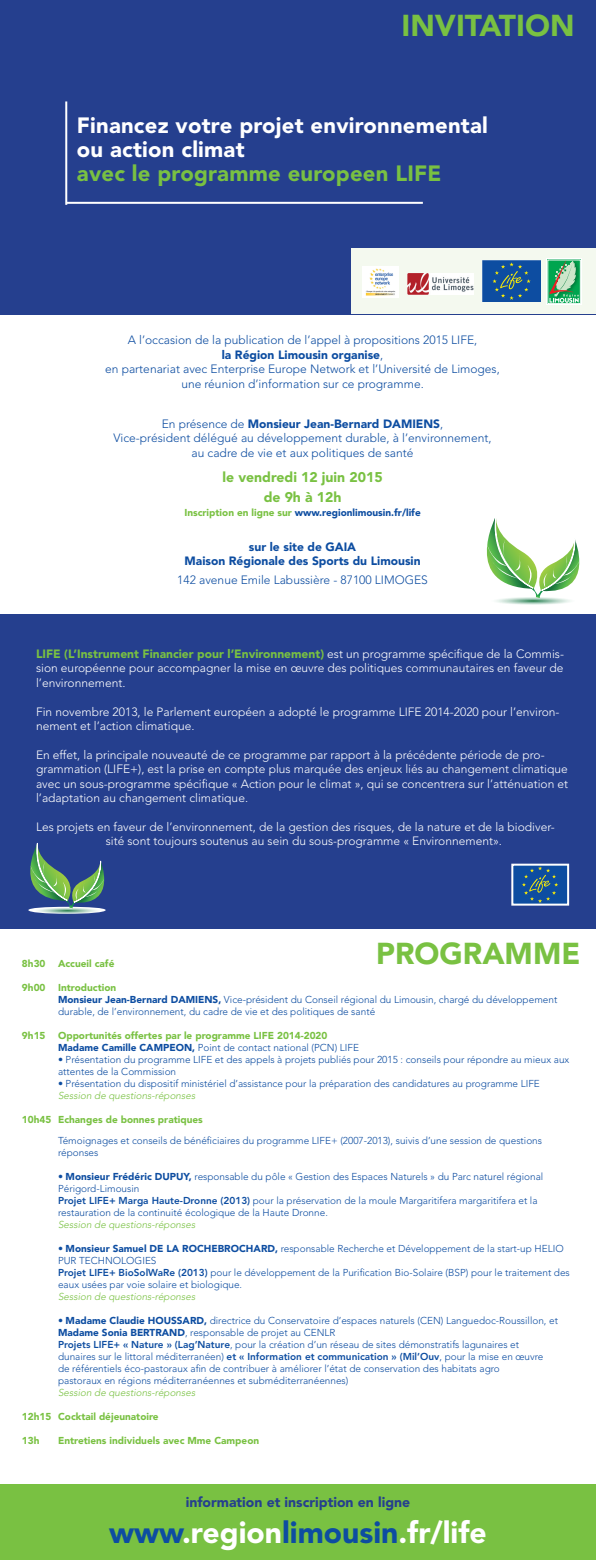
<style>
.page{position:relative;width:596px;height:1560px;background:#fff}
.page>*{position:absolute;margin:0;border:0;box-sizing:border-box;transform-origin:0 0}
.t1{font:900 30px "Avenir LT Std";color:#fff}
.t2{font:900 30px "Avenir LT Std";color:#79c142}
.t3{font:900 22px/24px "Avenir LT Std";letter-spacing:.01em;color:#fff}
.t4{font:900 22px "Avenir LT Std";letter-spacing:.01em;color:#79c142}
.t5{font:900 14px "Avenir LT Std";color:#253f8e}
.t6{font:900 14px/19.6px "Avenir LT Std";color:#79c142;text-align:center}
.t7{font:300 12px/14.4px "Avenir LT Std";color:#fff;text-align:justify}
.t8{font:300 12px/14.4px "Avenir LT Std";color:#0d4da1;text-align:center}
.t9{font:900 12px/14.4px "Avenir LT Std";color:#0d4da1}
.t10{font:300 10px/12px "Avenir LT Std";color:#0d4da1}
.t11{font:900 10px "Avenir LT Std";color:#79c142}
.t12{font:italic 300 10px "Avenir LT Std";color:#79c142}
.t13{font:900 10px "Avenir LT Std";color:#0d4da1}
.s1{font-weight:900}
.s2{font-weight:300}
.s3{color:#79c142}
.s4{font-weight:900;color:#79c142}
.s5{font-weight:800}
.s6{color:#0d4da1}
</style>
<div class="page">
<div style="left:0;top:0;width:595px;height:314px;background:#253f8e"></div>
<div style="left:351px;top:248px;width:244px;height:66px;background:#f4f9ef"></div>
<svg style="left:486px;top:518px;width:94px;height:86px"></svg>
<img style="left:482px;top:260px;width:58px;height:42px">
<div style="left:0;top:614px;width:595px;height:314px;background:#253f8e"></div>
<hr style="left:65px;top:101px;width:2px;height:104px;background:#fff">
<hr style="left:66px;top:202px;width:356px;height:2px;background:#fff">
<svg style="left:546px;top:258px;width:35px;height:47px"></svg>
<div style="left:547px;top:260px;width:33px;height:44px;border:1px solid #fff"></div>
<img style="left:550px;top:258px;width:30px;height:44px">
<svg style="left:549px;top:260px;width:29px;height:43px"></svg>
<svg style="left:28px;top:842px;width:78px;height:71px"></svg>
<div style="left:0;top:1483px;width:595px;height:76px;background:#79c142"></div>
<img style="left:407px;top:273px;width:66px;height:21px">
<img style="left:362px;top:266px;width:36px;height:31px">
<img style="left:514px;top:866px;width:51px;height:36px">
<div style="left:511px;top:863px;width:57px;height:42px;border:2px solid #fff"></div>
<h1 class="t2" style="left:401px;top:8px;width:174px">invitation</h1>
<h2 class="t3" style="left:77px;top:113px;width:412px">Financez votre projet environnemental ou action climat</h2>
<h2 class="t4" style="left:77px;top:160px;width:365px">avec le programme europeen life</h2>
<p class="t8" style="left:105px;top:333px;width:396px">A l’occasion de la publication de l’appel à propositions 2015 life,<br><span class="s1">la Région Limousin organise</span>,<br>en partenariat avec Enterprise Europe Network et l’Université de Limoges, une réunion d’information sur ce programme.</p>
<p class="t9" style="left:162px;top:416px;width:240px"><span class="s2">En présence de</span> Monsieur Jean-Bernard DAMIEN</p>
<p class="t9" style="left:433px;top:416px;width:12px">S<span class="s2">,</span></p>
<p class="t8" style="left:113px;top:431px;width:379px">Vice-président délégué au développement durable, à l’environnement,</p>
<p class="t8" style="left:191px;top:445px;width:223px">au cadre de vie et aux politiques de santé</p>
<h3 class="t6" style="left:222px;top:467px;width:161px">le vendredi 12 juin 2015 de 9h à 12h</h3>
<p class="t13" style="left:184px;top:507px;width:238px"><span class="s3">Inscription en ligne sur</span> www.regionlimousin.fr/life</p>
<p class="t9" style="left:184px;top:539px;width:237px;text-indent:64px">sur le site de GAIA<br>Maison Régionale des Sports du Limousin</p>
<p class="t8" style="left:177px;top:573px;width:252px">142 avenue Emile Labussière - 87100 LI MOGES</p>
<p class="t7" style="left:36px;top:646px;width:529px"><span class="s4">LIFE (L’Instrument Financier pour l’Environnement)</span> est un programme spécifique de la Commis&shy;sion européenne pour accompagner la mise en œuvre des politiques communautaires en faveur de l’environnement.</p>
<p class="t7" style="left:36px;top:704px;width:369px">Fin novembre 2013, le Parlement européen a adopté le programme LIFE</p>
<p class="t7" style="left:424px;top:704px;width:136px">2014-2020 pour l’environ-</p>
<p class="t7" style="left:36px;top:718px;width:160px">nement et l’action climatique.</p>
<p class="t7" style="left:36px;top:747px;width:510px">En effet, la principale nouveauté de ce programme par rapport à la précédente période de pro&shy;grammation (LIFE</p>
<p class="t7" style="left:36px;top:762px;width:533px;text-indent:94px">+), est la prise en compte plus marquée des enjeux liés au changement climatique avec un sous-programme spécifique « Action pour le climat », qui se concentrera sur l’atténuation et l’adaptation au changement climatique.</p>
<p class="t7" style="left:106px;top:819px;width:450px;text-indent:-70px">Les projets en faveur de l’environnement, de la gestion des risques, de la nature et de la biodiver&shy;sité sont toujours soutenus au sein du sous-programme « Environnement».</p>
<h1 class="t2" style="left:376px;top:934px;width:205px">programme</h1>
<p class="t11" style="left:22px;top:957px;width:94px">8h30 Accueil café</p>
<p class="t11" style="left:22px;top:981px;width:96px">9h00 I ntroduction</p>
<p class="t13" style="left:58px;top:993px;width:128px">Monsieur Jean-Bernard DAMIEN</p>
<p class="t10" style="left:58px;top:993px;width:500px;text-indent:154px"><span class="s1">S,</span> Vice-président du Conseil régional du Limousin, chargé du développement durable, de l’environnement, du cadre de vie et des politiques de santé</p>
<p class="t11" style="left:22px;top:1029px;width:307px">9h15 Opportunités offertes par le programme LIFE 2014-2020</p>
<p class="t13" style="left:58px;top:1041px;width:97px">Madame Camille CAMPEON</p>
<p class="t10" style="left:192px;top:1041px;width:153px"><span class="s1">,</span> Point de contact national (PCN) LIFE</p>
<p class="t10" style="left:58px;top:1053px;width:512px">• Présentation du programme LIFE et des appels à projets publiés pour 2015 : conseils pour répondre au mieux aux attentes de la Commission</p>
<p class="t10" style="left:58px;top:1077px;width:483px">• Présentation du dispositif ministériel d’assistance pour la préparation des candidatures au programme LIFE</p>
<p class="t12" style="left:58px;top:1089px;width:139px">Session de questions-réponses</p>
<p class="t11" style="left:22px;top:1113px;width:182px">10h45 Echanges de bonnes pratiques</p>
<p class="t10" style="left:58px;top:1133px;width:260px">Témoignages et conseils de bénéficiaires du programme LIFE</p>
<p class="t10" style="left:331px;top:1133px;width:212px">+ (2007-2013), suivis d’une session de questions</p>
<p class="t10" style="left:58px;top:1145px;width:42px">réponses</p>
<p class="t10" style="left:58px;top:1169px;width:486px">• <span class="s1">Monsieur Frédéric DUPUY,</span> responsable du pôle « Gestion des Espaces Naturels » du Parc naturel régional Périgord-Limousin<br><span class="s5">Projet LIFE+ Marga Haute-Dronne (2013)</span> pour la préservation de la moule Margaritifera margaritifera et la restauration de la continuité écologique de la Haute Dronne.</p>
<p class="t12" style="left:58px;top:1218px;width:139px">Session de questions-réponses</p>
<p class="t10" style="left:58px;top:1241px;width:513px">• <span class="s1">Monsieur Samuel DE LA ROCHEBROCHARD,</span> responsable Recherche et Développement de la start-up HELI O PUR TECHNOLOGIES<br><span class="s5">Projet LIFE+ BioSolWaRe (2013)</span> pour le développement de la Purification Bio-Solaire (BSP) pour le traitement des eaux usées par voie solaire et biologique.</p>
<p class="t12" style="left:58px;top:1290px;width:139px">Session de questions-réponses</p>
<p class="t10" style="left:58px;top:1313px;width:501px">• <span class="s1">Madame Claudie HOUSSARD,</span> directrice du Conservatoire d’espaces naturels (CEN) Languedoc-Roussillon, et<br><span class="s1">Madame Sonia BERTRAN</span></p>
<p class="t10" style="left:58px;top:1325px;width:486px;text-indent:119px"><span class="s1">D</span>, responsable de projet au CENLR<br><span class="s5">Projets LIFE+ « Nature » (Lag’Nature</span>, pour la création d’un réseau de sites démonstratifs lagunaires et dunaires sur le littoral méditerranéen) <span class="s5">et « Information et communication » (Mil’Ouv</span>, pour la mise en œuvre de référentiels éco-pastoraux afin de contribuer à améliorer l’état de conservation des habitats agro pastoraux en régions méditerranéennes et subméditerranéennes)</p>
<p class="t12" style="left:58px;top:1386px;width:139px">Session de questions-réponses</p>
<p class="t11" style="left:22px;top:1409px;width:138px">12h15 Cocktail déjeunatoire</p>
<p class="t11" style="left:22px;top:1433px;width:31px">13h E</p>
<p class="t11" style="left:64px;top:1433px;width:196px">ntretiens individuels avec Mme Campeon</p>
<h3 class="t5" style="left:186px;top:1493px;width:226px">information et inscription en ligne</h3>
<h1 class="t1" style="left:109px;top:1513px;width:379px"><span class="s6">www</span>.region<span class="s6">limousin</span>.fr/life</h1>
</div>
